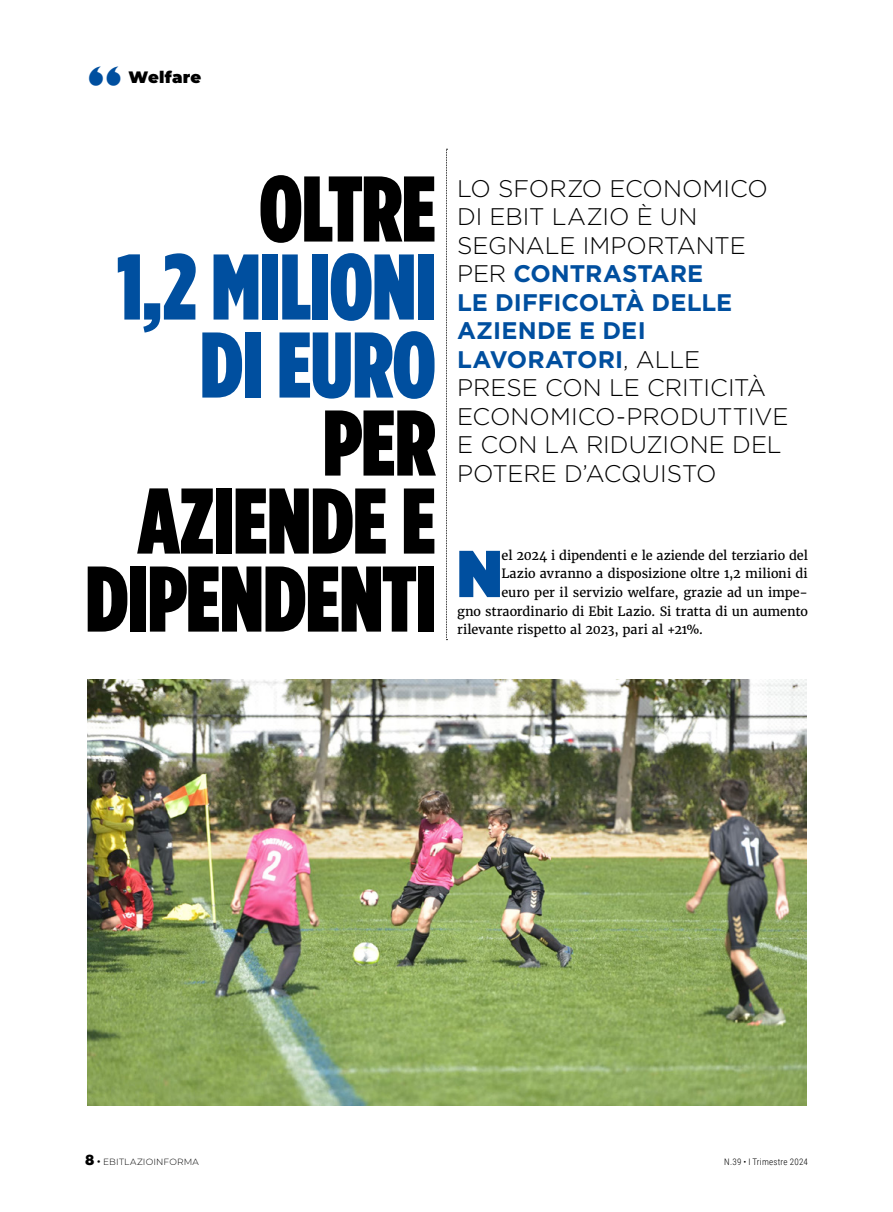
<style>
.page{position:relative;width:893px;height:1212px;background:#fff}
.page>*{position:absolute;margin:0;border:0;box-sizing:border-box;transform-origin:0 0}
.titolo_soottotitolo{font:93px/78px "Gotham Cond X Black";letter-spacing:-.005em;color:#000;text-align:right}
.testo_capolettera{font:900 66.15px "Gotham Narrow";color:#004f9f}
.rubrica{font:800 42px "Gill Sans";color:#004f9f}
.sottotitolo{font:300 24px/28.5px "Gotham";color:#000}
.rubrica-2{font:900 16.5px "Montserrat";letter-spacing:.015em;color:#000}
.testo_capolettera-2{font:12.75px "Merriweather";letter-spacing:-.005em;color:#000}
.t1{font:300 9px "Roboto Condensed";letter-spacing:.025em;color:#000}
.t2{font:300 9px "Montserrat";letter-spacing:.02em;color:#000}
.s1{color:#004f9f}
.s2{font-weight:700;color:#004f9f}
.s3{font-family:"Campton";font-weight:800;font-size:15px}
.s4{font-family:"Campton";font-weight:400;font-size:10.5px}
</style>
<div class="page">
<svg style="left:446px;top:149px;width:1px;height:491px"></svg>
<img style="left:88px;top:679px;width:718px;height:427px">
<p class="rubrica" style="left:88px;top:50px;width:36px">“</p>
<p class="rubrica-2" style="left:129px;top:65px;width:74px">Welfare</p>
<p class="titolo_soottotitolo" style="left:86px;top:169px;width:352px">OLTRE<br><span class="s1">1,2 MILIONI<br>DI EURO<br></span>PER<br>AZIENDE E<br>DIPENDENTI</p>
<p class="sottotitolo" style="left:457px;top:173px;width:333px">LO SFORZO ECONOMICO<br>DI EBIT LAZIO È UN<br>SEGNALE IMPORTANTE<br>PER <span class="s2">CONTRASTARE<br>LE DIFFICOLTÀ DELLE<br>AZIENDE E DEI<br>LAVORATORI</span>, ALLE<br>PRESE CON LE CRITICITÀ<br>ECONOMICO-PRODUTTIVE<br>E CON LA RIDUZIONE DEL<br>POTERE D’ACQUISTO</p>
<p class="testo_capolettera" style="left:457px;top:529px;width:47px">N</p>
<p class="testo_capolettera-2" style="left:501px;top:547px;width:308px">el 2024 i dipendenti e le aziende del terziario del</p>
<p class="testo_capolettera-2" style="left:501px;top:566px;width:308px">Lazio avranno a disposizione oltre 1,2 milioni di</p>
<p class="testo_capolettera-2" style="left:501px;top:584px;width:308px">euro per il servizio welfare, grazie ad un impe-</p>
<p class="testo_capolettera-2" style="left:457px;top:603px;width:352px">gno straordinario di Ebit Lazio. Si tratta di un aumento</p>
<p class="testo_capolettera-2" style="left:457px;top:622px;width:248px">rilevante rispetto al 2023, pari al +21%.</p>
<p class="t2" style="left:85px;top:1155px;width:115px"><span class="s3">8</span> <span class="s4">•</span> EBITLAZIOINFORMA</p>
<p class="t1" style="left:724px;top:1155px;width:85px">N.39 • I Trimestre 2024</p>
</div>
